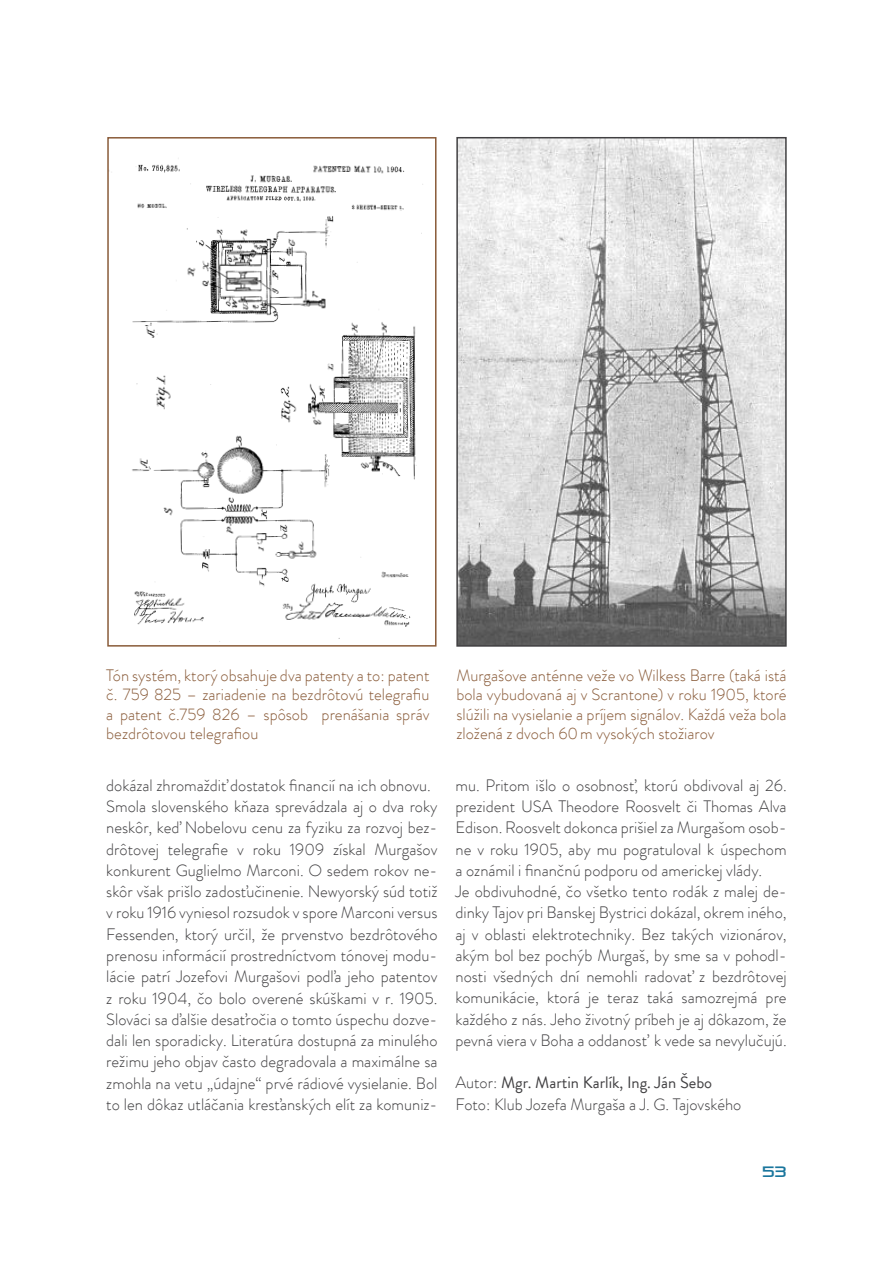
<style>
.page{position:relative;width:893px;height:1263px;background:#fff}
.page>*{position:absolute;margin:0;border:0;box-sizing:border-box;transform-origin:0 0}
.t1{font:300 16.5px/21.3px "Brandon Grotesque";color:#414042}
.t2{font:300 16.5px/19.5px "Brandon Grotesque";color:#895b39;text-align:justify}
.t3{font:15px "Pirulen";color:#1a769d}
.s1{font-weight:400}
</style>
<div class="page">
<img style="left:459px;top:140px;width:325px;height:504px">
<div style="left:456px;top:137px;width:331px;height:510px;border:2px solid #414042"></div>
<img style="left:111px;top:158px;width:312px;height:484px">
<div style="left:107px;top:137px;width:329px;height:510px;border:2px solid #895b39"></div>
<p class="t2" style="left:106px;top:665px;width:325px">Tón systém, ktorý obsahuje dva patenty a to: patent č. 759 825 – zariadenie na bezdrôtovú telegrafiu a patent č.759 826 – spôsob prenášania správ bezdrôtovou telegrafiou</p>
<p class="t2" style="left:456px;top:665px;width:332px">Murgašove anténne veže vo Wilkess Barre (taká istá bola vybudovaná aj v Scrantone) v roku 1905, ktoré slúžili na vysielanie a príjem signálov. Každá veža bola zložená z dvoch 60m vysokých stožiarov</p>
<p class="t1" style="left:106px;top:775px;width:333px">dokázal zhromaždiť dostatok financií na ich obnovu.<br>Smola slovenského kňaza sprevádzala aj o dva roky neskôr, keď Nobelovu cenu za fyziku za rozvoj bez&shy;drôtovej telegrafie v roku 1909 získal Murgašov konkurent Guglielmo Marconi. O sedem rokov ne&shy;skôr však prišlo zadosťučinenie. Newyorský súd totiž v roku 1916 vyniesol rozsudok v spore Marconi versus Fessenden, ktorý určil, že prvenstvo bezdrôtového prenosu informácií prostredníctvom tónovej modu&shy;lácie patrí Jozefovi Murgašovi podľa jeho patentov z roku 1904, čo bolo overené skúškami v r. 1905.<br>Slováci sa ďalšie desaťročia o tomto úspechu dozve&shy;dali len sporadicky. Literatúra dostupná za minulého režimu jeho objav často degradovala a maximálne sa zmohla na vetu „údajne“ prvé rádiové vysielanie. Bol to len dôkaz utláčania kresťanských elít za komuniz-</p>
<p class="t1" style="left:455px;top:774px;width:333px">mu. Pritom išlo o osobnosť, ktorú obdivoval aj 26. prezident USA Theodore Roosvelt či Thomas Alva Edison. Roosvelt dokonca prišiel za Murgašom osob&shy;ne v roku 1905, aby mu pogratuloval k úspechom a oznámil i finančnú podporu od americkej vlády.<br>Je obdivuhodné, čo všetko tento rodák z malej de&shy;dinky Tajov pri Banskej Bystrici dokázal, okrem iného, aj v oblasti elektrotechniky. Bez takých vizionárov, akým bol bez pochýb Murgaš, by sme sa v pohodl&shy;nosti všedných dní nemohli radovať z bezdrôtovej komunikácie, ktorá je teraz taká samozrejmá pre každého z nás. Jeho životný príbeh je aj dôkazom, že pevná viera v Boha a oddanosť k vede sa nevylučujú.</p>
<p class="t1" style="left:455px;top:1072px;width:287px">Autor: <span class="s1">Mgr. Martin Karlík, Ing. Ján Šebo<br></span>Foto: Klub Jozefa Murgaša a J. G. Tajovského</p>
<p class="t3" style="left:762px;top:1162px;width:26px">53</p>
</div>
